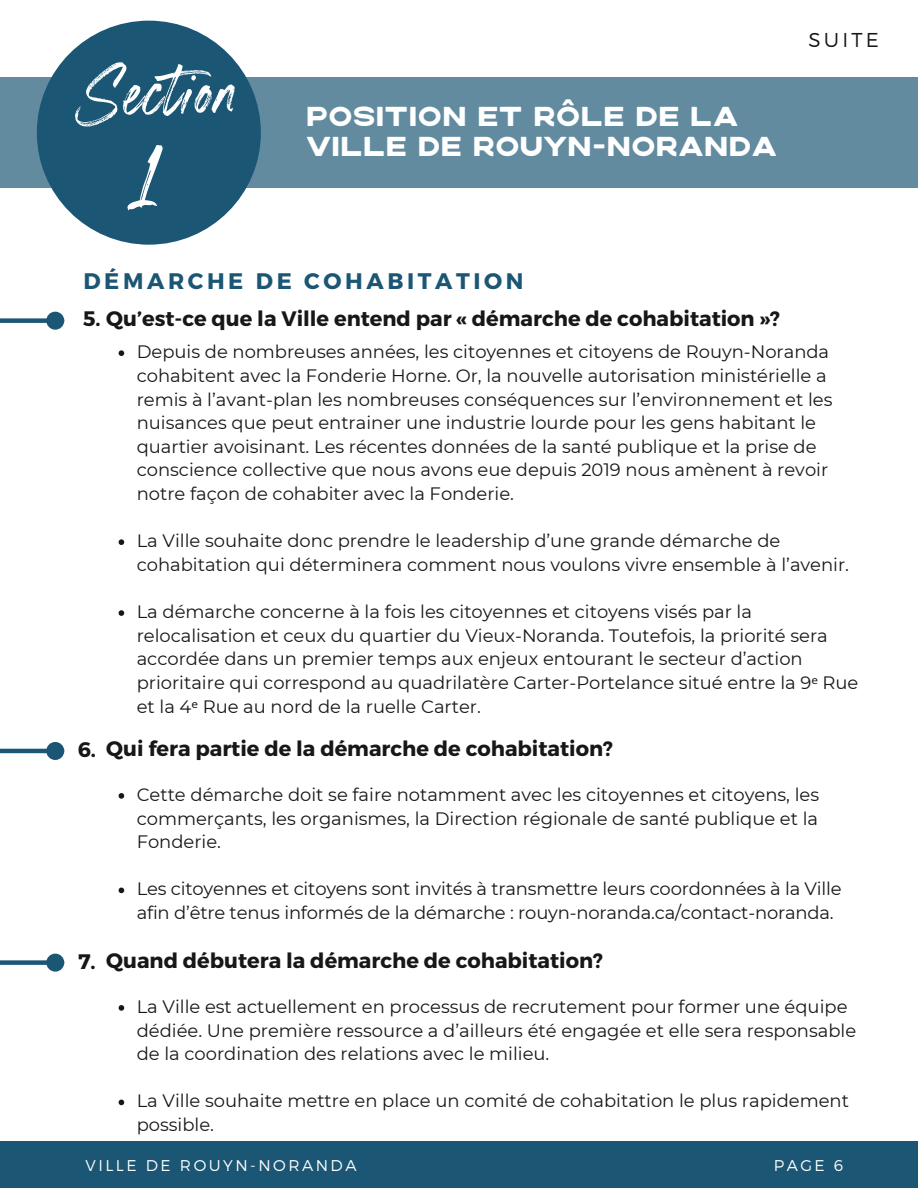
<style>
.page{position:relative;width:918px;height:1188px;background:#fff}
.page>*{position:absolute;margin:0;border:0;box-sizing:border-box;transform-origin:0 0}
.t1{font:118.8px "Boston Skyline Rough Alt";color:#fff}
.t2{font:82.8px "Boston Skyline Rough Alt";letter-spacing:.025em;color:#fff}
.t3{font:24px/30.3px "Boston Skyline Sans Clean";letter-spacing:.02em;color:#fff}
.t4{font:700 22.5px "Montserrat";letter-spacing:.16em;color:#1b5674}
.t5{font:700 21px "Montserrat";color:#171717}
.t6{font:300 20.1px "Montserrat";letter-spacing:.16em;color:#171717}
.t7{font:18px/23.7px "Montserrat";color:#171717}
.t8{font:300 15.6px "Montserrat";letter-spacing:.16em;color:#fff}
.s1{font-family:"Noto Sans"}
</style>
<div class="page">
<svg style="left:119px;top:350px;width:5px;height:6px"></svg>
<svg style="left:119px;top:539px;width:5px;height:6px"></svg>
<svg style="left:119px;top:610px;width:5px;height:6px"></svg>
<svg style="left:119px;top:793px;width:5px;height:6px"></svg>
<svg style="left:119px;top:888px;width:5px;height:5px"></svg>
<svg style="left:119px;top:1005px;width:5px;height:6px"></svg>
<svg style="left:119px;top:1100px;width:5px;height:5px"></svg>
<div style="left:0;top:1141px;width:918px;height:47px;background:#1b5674"></div>
<div style="left:0;top:77px;width:918px;height:111px;background:#628b9f"></div>
<div style="left:37px;top:21px;width:224px;height:224px;background:#1b5674;border-radius:50%"></div>
<div style="left:0;top:318px;width:47px;height:5px;background:#1b5674"></div>
<div style="left:49px;top:314px;width:13px;height:13px;background:#1b5674;border-radius:50%"></div>
<div style="left:46px;top:312px;width:18px;height:18px;border:4px solid #1b5674;border-radius:50%"></div>
<hr style="left:0;top:749px;width:47px;height:4px;background:#1b5674">
<div style="left:49px;top:744px;width:13px;height:14px;background:#1b5674;border-radius:50%"></div>
<div style="left:46px;top:742px;width:18px;height:18px;border:4px solid #1b5674;border-radius:50%"></div>
<div style="left:0;top:960px;width:47px;height:5px;background:#1b5674"></div>
<div style="left:49px;top:956px;width:13px;height:13px;background:#1b5674;border-radius:50%"></div>
<div style="left:46px;top:954px;width:18px;height:18px;border:4px solid #1b5674;border-radius:50%"></div>
<p class="t2" style="left:81px;top:41px;width:160px">Section</p>
<p class="t1" style="left:137px;top:100px;width:25px">1</p>
<p class="t3" style="left:306px;top:102px;width:472px">POSITION ET RÔLE DE LA<br>VILLE DE ROUYN-NORANDA</p>
<p class="t4" style="left:83px;top:267px;width:442px">DÉMARCHE DE COHABITATION</p>
<p class="t6" style="left:808px;top:27px;width:72px">SUITE</p>
<p class="t5" style="left:83px;top:305px;width:699px">5. Qu’est-ce que la Ville entend par « démarche de cohabitation »?</p>
<p class="t7" style="left:137px;top:340px;width:697px">Depuis de nombreuses années, les citoyennes et citoyens de Rouyn-Noranda cohabitent avec la Fonderie Horne. Or, la nouvelle autorisation ministérielle a remis à l’avant-plan les nombreuses conséquences sur l’environnement et les nuisances que peut entrainer une industrie lourde pour les gens habitant le quartier avoisinant. Les récentes données de la santé publique et la prise de conscience collective que nous avons eue depuis 2019 nous amènent à revoir notre façon de cohabiter avec la Fonderie.</p>
<p class="t7" style="left:137px;top:529px;width:714px">La Ville souhaite donc prendre le leadership d’une grande démarche de cohabitation qui déterminera comment nous voulons vivre ensemble à l’avenir.</p>
<p class="t7" style="left:137px;top:600px;width:723px">La démarche concerne à la fois les citoyennes et citoyens visés par la relocalisation et ceux du quartier du Vieux-Noranda. Toutefois, la priorité sera accordée dans un premier temps aux enjeux entourant le secteur d’action prioritaire qui correspond au quadrilatère Carter-Portelance situé entre la 9<span class="s1">ᵉ</span> Rue et la 4<span class="s1">ᵉ</span> Rue au nord de la ruelle Carter.</p>
<p class="t5" style="left:106px;top:735px;width:508px">Qui fera partie de la démarche de cohabitation?</p>
<p class="t7" style="left:137px;top:783px;width:684px;text-align:justify">Cette démarche doit se faire notamment avec les citoyennes et citoyens, les commerçants, les organismes, la Direction régionale de santé publique et la Fonderie.</p>
<p class="t7" style="left:137px;top:877px;width:706px">Les citoyennes et citoyens sont invités à transmettre leurs coordonnées à la Ville afin d’être tenus informés de la démarche : rouyn-noranda.ca/contact-noranda.</p>
<p class="t5" style="left:78px;top:735px;width:20px">6.</p>
<p class="t5" style="left:78px;top:948px;width:19px">7.</p>
<p class="t5" style="left:106px;top:947px;width:498px">Quand débutera la démarche de cohabitation?</p>
<p class="t7" style="left:137px;top:995px;width:721px">La Ville est actuellement en processus de recrutement pour former une équipe dédiée. Une première ressource a d’ailleurs été engagée et elle sera responsable de la coordination des relations avec le milieu.</p>
<p class="t7" style="left:137px;top:1089px;width:714px">La Ville souhaite mettre en place un comité de cohabitation le plus rapidement possible.</p>
<p class="t8" style="left:86px;top:1156px;width:272px">VILLE DE ROUYN-NORANDA</p>
<p class="t8" style="left:774px;top:1156px;width:71px">PAGE 6</p>
</div>
